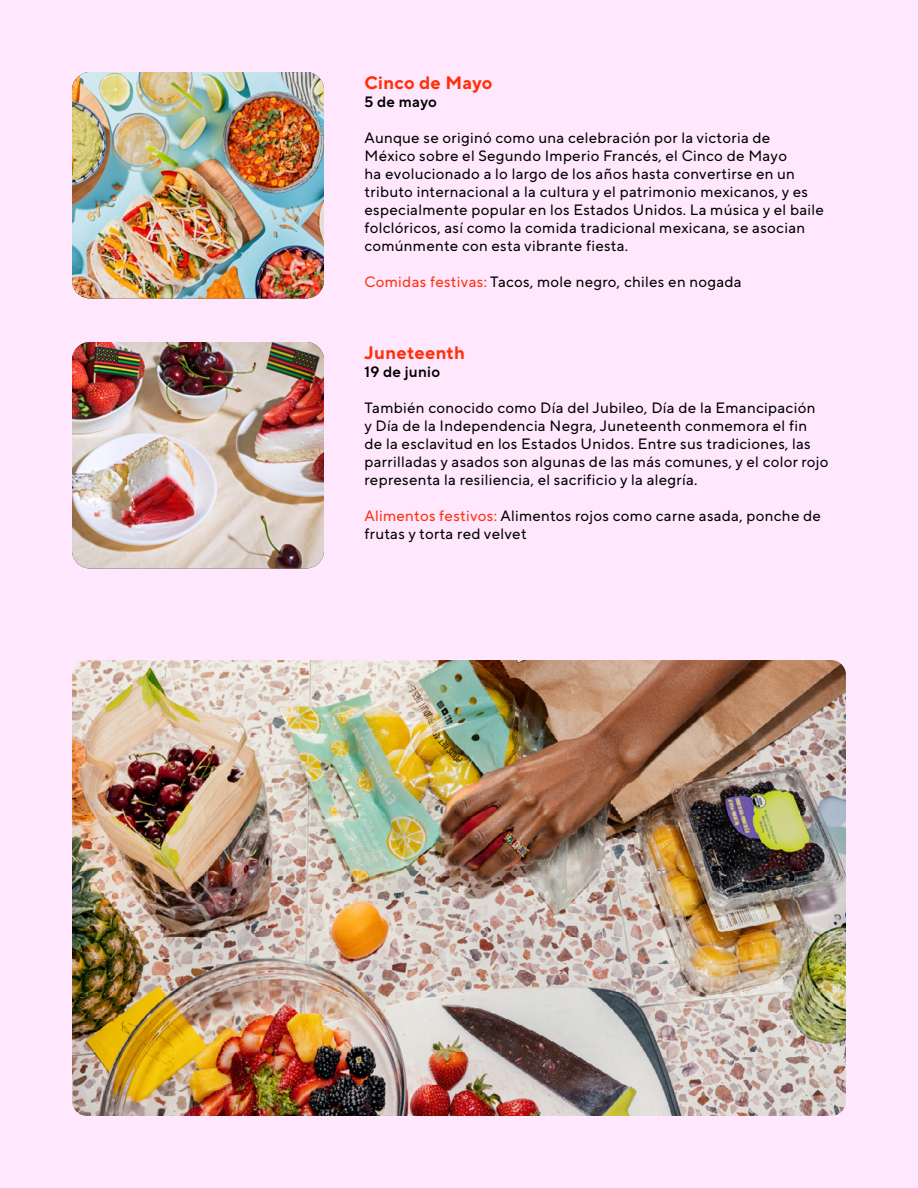
<style>
.page{position:relative;width:918px;height:1188px;background:#ffe8fe}
.page>*{position:absolute;margin:0;border:0;box-sizing:border-box;transform-origin:0 0}
.t1{font:700 18px "TT Norms Pro";letter-spacing:.02em;color:#ff3008}
.t2{font:15px/18px "TT Norms Pro";letter-spacing:.02em;color:#000}
.t3{font:600 15px "TT Norms Pro";letter-spacing:.02em;color:#000}
.s1{color:#ff3008}
</style>
<div class="page">
<img style="left:72px;top:72px;width:252px;height:226px">
<img style="left:72px;top:342px;width:252px;height:226px">
<img style="left:72px;top:660px;width:774px;height:456px">
<p class="t1" style="left:364px;top:69px;width:130px">Cinco de Mayo</p>
<p class="t3" style="left:364px;top:91px;width:74px">5 de mayo</p>
<p class="t2" style="left:364px;top:128px;width:461px">Aunque se originó como una celebración por la victoria de México sobre el Segundo Imperio Francés, el Cinco de Mayo<br>ha evolucionado a lo largo de los años hasta convertirse en un tributo internacional a la cultura y el patrimonio mexicanos, y es especialmente popular en los Estados Unidos. La música y el baile folclóricos, así como la comida tradicional mexicana, se asocian comúnmente con esta vibrante fiesta.</p>
<p class="t2" style="left:364px;top:272px;width:379px"><span class="s1">Comidas festivas:</span> Tacos, mole negro, chiles en nogada</p>
<p class="t1" style="left:364px;top:339px;width:102px">Juneteenth</p>
<p class="t3" style="left:364px;top:361px;width:77px">19 de junio</p>
<p class="t2" style="left:364px;top:398px;width:466px">También conocido como Día del Jubileo, Día de la Emancipación<br>y Día de la Independencia Negra, Juneteenth conmemora el fin de la esclavitud en los Estados Unidos. Entre sus tradiciones, las parrilladas y asados son algunas de las más comunes, y el color rojo representa la resiliencia, el sacrificio y la alegría.</p>
<p class="t2" style="left:364px;top:506px;width:458px"><span class="s1">Alimentos festivos:</span> Alimentos rojos como carne asada, ponche de frutas y torta red velvet</p>
</div>
